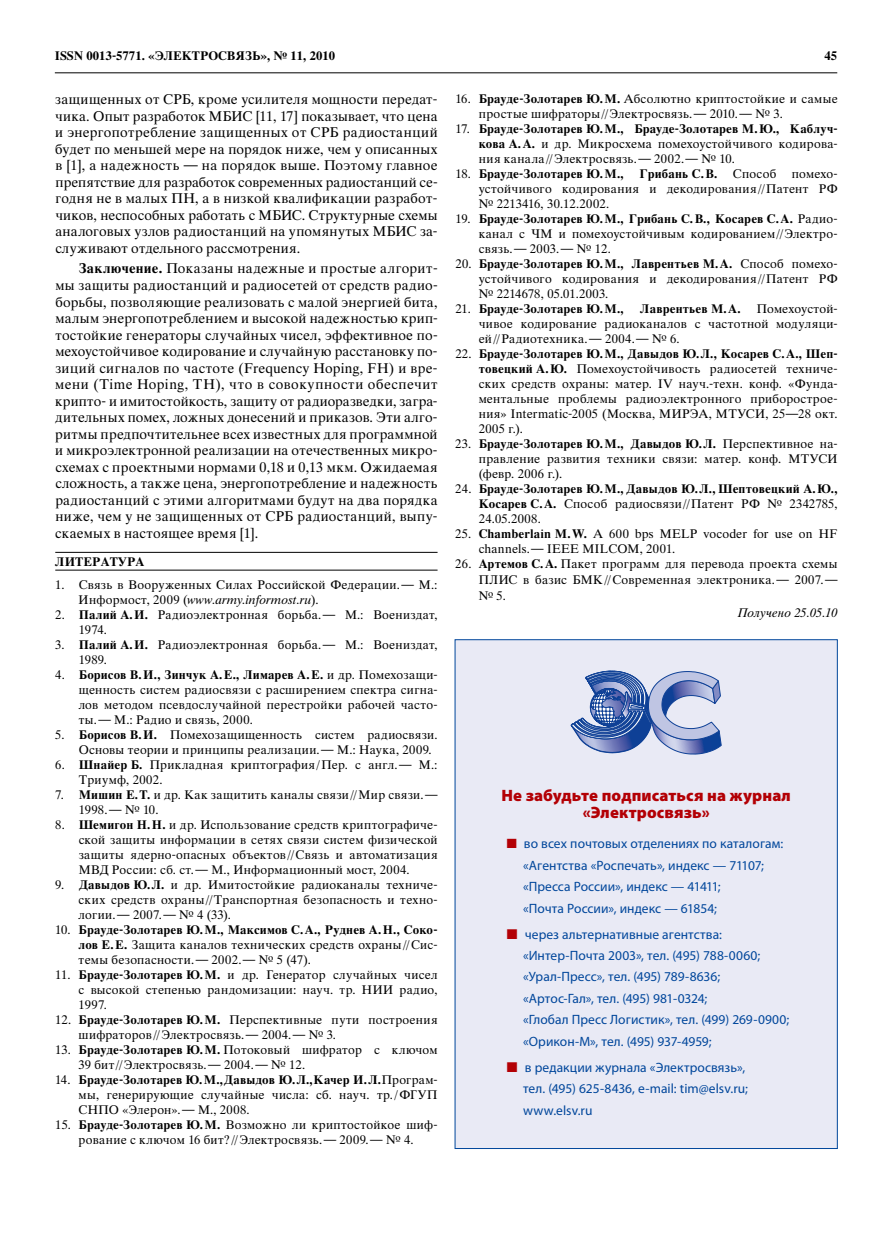
<style>
.page{position:relative;width:893px;height:1234px;background:#fff}
.page>*{position:absolute;margin:0;border:0;box-sizing:border-box;transform-origin:0 0}
.t1{font:900 16.5px/17.1px "Myriad Pro";letter-spacing:.005em;color:#b30005;text-align:center}
.t2{font:13.5px/16.5px "Thames C";letter-spacing:.025em;color:#000;text-align:justify}
.t3{font:13.5px/21.5px "Myriad Pro";letter-spacing:.005em;color:#00469b}
.t4{font:12px/15px "Thames C";letter-spacing:.025em;color:#000;text-align:justify}
.t5{font:700 12px/15px "Thames C";letter-spacing:.01em;color:#000;text-align:justify}
.t6{font:italic 12px "Thames C";letter-spacing:.005em;color:#000}
.s1{font-weight:700}
.s2{font-style:italic}
.s3{font-weight:400}
</style>
<div class="page">
<hr style="left:55px;top:72px;width:782px;height:1px;background:#000">
<hr style="left:55px;top:552px;width:383px;height:1px;background:#000">
<hr style="left:55px;top:569px;width:383px;height:1px;background:#000">
<div style="left:455px;top:639px;width:383px;height:509px;background:#e9eaf5;border:1px solid #00469b"></div>
<svg style="left:570px;top:670px;width:152px;height:84px"></svg>
<p class="t5" style="left:55px;top:48px;width:282px">ISSN 0013-5771. «ЭЛЕКТРОСВЯЗЬ», № 11, 2010</p>
<p class="t5" style="left:824px;top:48px;width:14px">45</p>
<p class="t2" style="left:55px;top:91px;width:384px">защищенных от СРБ, кроме усилителя мощности передат‑ чика. Опыт разработок МБИС [11, 17] показывает, что цена и энергопотребление защищенных от СРБ радиостанций будет по меньшей мере на порядок ниже, чем у описанных в [1], а надежность — на порядок выше. Поэтому главное препятствие для разработок современных радиостанций се‑ годня не в малых ПН, а в низкой квалификации разработ‑ чиков, неспособных работать с МБИС. Структурные схемы аналоговых узлов радиостанций на упомянутых МБИС за‑ служивают отдельного рассмотрения.</p>
<p class="t2" style="left:55px;top:260px;width:384px;text-indent:23px"><span class="s1">Заключение.</span> Показаны надежные и простые алгорит‑ мы защиты радиостанций и радиосетей от средств радио‑ борьбы, позволяющие реализовать с малой энергией бита, малым энергопотреблением и высокой надежностью крип‑ тостойкие генераторы случайных чисел, эффективное по‑ мехоустойчивое кодирование и случайную расстановку по‑ зиций сигналов по частоте (Frequency Hoping, FH) и вре‑ мени (Time Hoping, TH), что в совокупности обеспечит крипто- и имитостойкость, защиту от радиоразведки, загра‑ дительных помех, ложных донесений и приказов. Эти алго‑ ритмы предпочтительнее всех известных для программной и микроэлектронной реализации на отечественных микро‑ схемах с проектными нормами 0,18 и 0,13 мкм. Ожидаемая сложность, а также цена, энергопотребление и надежность радиостанций с этими алгоритмами будут на два порядка ниже, чем у не защищенных от СРБ радиостанций, выпу‑ скаемых в настоящее время [1].</p>
<p class="t5" style="left:55px;top:553px;width:20px">Литер</p>
<p class="t5" style="left:101px;top:553px;width:45px">атура</p>
<p class="t4" style="left:79px;top:577px;width:360px;text-indent:-23px">1. Связь в Вооруженных Силах Российской Федерации.— М.:<br>Информост, 2009 (<span class="s2">www.army.informost.ru</span>).</p>
<p class="t4" style="left:79px;top:607px;width:360px;text-indent:-23px">2. <span class="s1">Палий А.И.</span> Радиоэлектронная борьба.— М.: Воениздат,<br>1974.</p>
<p class="t4" style="left:79px;top:637px;width:360px;text-indent:-23px">3. <span class="s1">Палий А.И.</span> Радиоэлектронная борьба.— М.: Воениздат,<br>1989.</p>
<p class="t4" style="left:79px;top:667px;width:360px;text-indent:-23px">4. <span class="s1">Борисов В.И., Зинчук А.Е., Лимарев А.Е.</span> и др. Помехозащи&shy;щенность систем радиосвязи с расширением спектра сигна‑ лов методом псевдослучайной перестройки рабочей часто‑ ты.— М.: Радио и связь, 2000.</p>
<p class="t4" style="left:79px;top:727px;width:360px;text-indent:-23px">5. <span class="s1">Борисов В.И.</span> Помехозащищенность систем радиосвязи.<br>Основы теории и принципы реализации.— М.: Наука, 2009.</p>
<p class="t4" style="left:79px;top:757px;width:360px;text-indent:-23px">6. <span class="s1">Шнайер Б.</span> Прикладная криптография/Пер. с англ.— М.:<br>Триумф, 2002.</p>
<p class="t4" style="left:79px;top:787px;width:360px;text-indent:-23px">7. <span class="s1">Мишин Е.Т.</span> и др. Как защитить каналы связи//Мир связи.—<br>1998.— № 10.</p>
<p class="t4" style="left:79px;top:817px;width:360px;text-indent:-23px">8. <span class="s1">Шемигон Н. Н.</span> и др. Использование средств криптографиче‑ ской защиты информации в сетях связи систем физической защиты ядерно-опасных объектов//Связь и автоматизация МВД России: сб. ст.— М., Информационный мост, 2004.</p>
<p class="t4" style="left:79px;top:877px;width:360px;text-indent:-23px">9. <span class="s1">Давыдов Ю.Л.</span> и др. Имитостойкие радиоканалы техниче‑ ских средств охраны//Транспортная безопасность и техно‑ логии.— 2007.— № 4 (33).</p>
<p class="t4" style="left:79px;top:922px;width:359px;text-indent:-23px">10. <span class="s1">Брауде-Золотарев Ю. М., Максимов С. А., Руднев А. Н., Соко&shy;лов Е.Е.</span> Защита каналов технических средств охраны//Сис&shy;темы безопасности.— 2002.— № 5 (47).</p>
<p class="t4" style="left:79px;top:967px;width:360px;text-indent:-23px">11. <span class="s1">Брауде-Золотарев Ю. М.</span> и др. Генератор случайных чисел с высокой степенью рандомизации: науч. тр. НИИ радио, 1997.</p>
<p class="t4" style="left:79px;top:1012px;width:360px;text-indent:-23px">12. <span class="s1">Брауде-Золотарев Ю. М.</span> Перспективные пути построения шифраторов//Электросвязь.— 2004.— № 3.</p>
<p class="t4" style="left:79px;top:1042px;width:360px;text-indent:-23px">13. <span class="s1">Брауде-Золотарев Ю. М.</span> Потоковый шифратор с ключом<br>39 бит//Электросвязь.— 2004.— № 12.</p>
<p class="t4" style="left:79px;top:1072px;width:360px;text-indent:-23px">14. <span class="s1">Брауде-Золотарев Ю. М., Давыдов Ю.Л.,Качер И.Л.</span> Програм&shy;мы, генерирующие случайные числа: сб. науч. тр./ФГУП СНПО «Элерон».— М., 2008.</p>
<p class="t4" style="left:55px;top:1117px;width:384px;text-align:center">15. <span class="s1">Брауде-Золотарев Ю. М.</span> Возможно ли криптостойкое шиф‑ рование с ключом 16 бит?//Электросвязь.— 2009.— № 4.</p>
<p class="t4" style="left:479px;top:92px;width:360px;text-indent:-23px">16. <span class="s1">Брауде-Золотарев Ю. М.</span> Абсолютно криптостойкие и самые простые шифраторы//Электросвязь.— 2010.— № 3.</p>
<p class="t4" style="left:479px;top:122px;width:360px;text-indent:-23px">17. <span class="s1">Брауде-Золотарев Ю. М., Брауде-Золотарев М. Ю., Каблуч&shy;кова А. А.</span> и др. Микросхема помехоустойчивого кодирова‑ ния канала//Электросвязь.— 2002.— № 10.</p>
<p class="t5" style="left:455px;top:166px;width:263px"><span class="s3">18.</span> Брауде-Золотарев Ю. М., Грибань С.В.</p>
<p class="t4" style="left:733px;top:167px;width:45px">Способ</p>
<p class="t4" style="left:479px;top:167px;width:360px;text-indent:313px">помехо&shy;устойчивого кодирования и декодирования//Патент РФ № 2213416, 30.12.2002.</p>
<p class="t4" style="left:479px;top:212px;width:359px;text-indent:-23px">19. <span class="s1">Брауде-Золотарев Ю. М., Грибань С.В., Косарев С. А.</span> Радио&shy;канал с ЧМ и помехоустойчивым кодированием//Электро&shy;связь.— 2003.— № 12.</p>
<p class="t4" style="left:479px;top:257px;width:360px;text-indent:-23px">20. <span class="s1">Брауде-Золотарев Ю. М., Лаврентьев М. А.</span> Способ помехо&shy;устойчивого кодирования и декодирования//Патент РФ № 2214678, 05.01.2003.</p>
<p class="t5" style="left:455px;top:301px;width:170px"><span class="s3">21.</span> Брауде-Золотарев Ю. М.,</p>
<p class="t5" style="left:640px;top:301px;width:102px">Лаврентьев М. А.</p>
<p class="t4" style="left:479px;top:302px;width:360px;text-indent:278px">Помехоустой&shy;чивое кодирование радиоканалов с частотной модуляци‑ ей//Радиотехника.— 2004.— № 6.</p>
<p class="t4" style="left:479px;top:347px;width:360px;text-indent:-23px">22. <span class="s1">Брауде-Золотарев Ю. М., Давыдов Ю.Л., Косарев С. А., Шеп&shy;товецкий А. Ю.</span> Помехоустойчивость радиосетей техниче‑ ских средств охраны: матер. IV науч.-техн. конф. «Фунда&shy;ментальные проблемы радиоэлектронного приборострое‑ ния» Intermatic-2005 (Москва, МИРЭА, МТУСИ, 25—28 окт.<br>2005 г.).</p>
<p class="t4" style="left:479px;top:437px;width:360px;text-indent:-23px">23. <span class="s1">Брауде-Золотарев Ю. М., Давыдов Ю.Л.</span> Перспективное на‑ правление развития техники связи: матер. конф. МТУСИ (февр. 2006 г.).</p>
<p class="t5" style="left:479px;top:481px;width:360px;text-indent:-23px"><span class="s3">24.</span> Брауде-Золотарев Ю. М., Давыдов Ю.Л., Шептовецкий А. Ю., Косарев С. А. <span class="s3">Способ радиосвязи//Патент РФ № 2342785, 24.05.2008.</span></p>
<p class="t4" style="left:479px;top:527px;width:360px;text-indent:-23px">25. <span class="s1">Chamberlain M.W.</span> A 600 bps MELP vocoder for use on HF channels.— IEEE MILCOM, 2001.</p>
<p class="t4" style="left:455px;top:557px;width:384px;text-align:right">26. <span class="s1">Артемов С. А.</span> Пакет программ для перевода проекта схемы<br>ПЛИС в базис БМК//Современная электроника.— 2007.—</p>
<p class="t4" style="left:479px;top:588px;width:29px">№ 5.</p>
<p class="t6" style="left:738px;top:605px;width:101px">Получено 25.05.10</p>
<h1 class="t1" style="left:501px;top:787px;width:291px">Не забудьте подписаться на журнал «Электросвязь»</h1>
<p class="t3" style="left:523px;top:832px;width:262px">во всех почтовых отделениях по каталогам: «Агентства «Роспечать», индекс — 71107; «Пресса России», индекс — 41411;<br>«Почта России», индекс — 61854;</p>
<p class="t3" style="left:523px;top:922px;width:268px">через альтернативные агентства: «Интер-Почта 2003», тел. (495) 788-0060; «Урал-Пресс», тел. (495) 789-8636; «Артос-Гал», тел. (495) 981-0324;<br>«Глобал Пресс Логистик», тел. (499) 269-0900; «Орикон-М», тел. (495) 937-4959;</p>
<p class="t3" style="left:523px;top:1055px;width:226px">в редакции журнала «Электросвязь», тел. (495) 625-8436, e-mail: tim@elsv.ru; www.elsv.ru</p>
</div>
